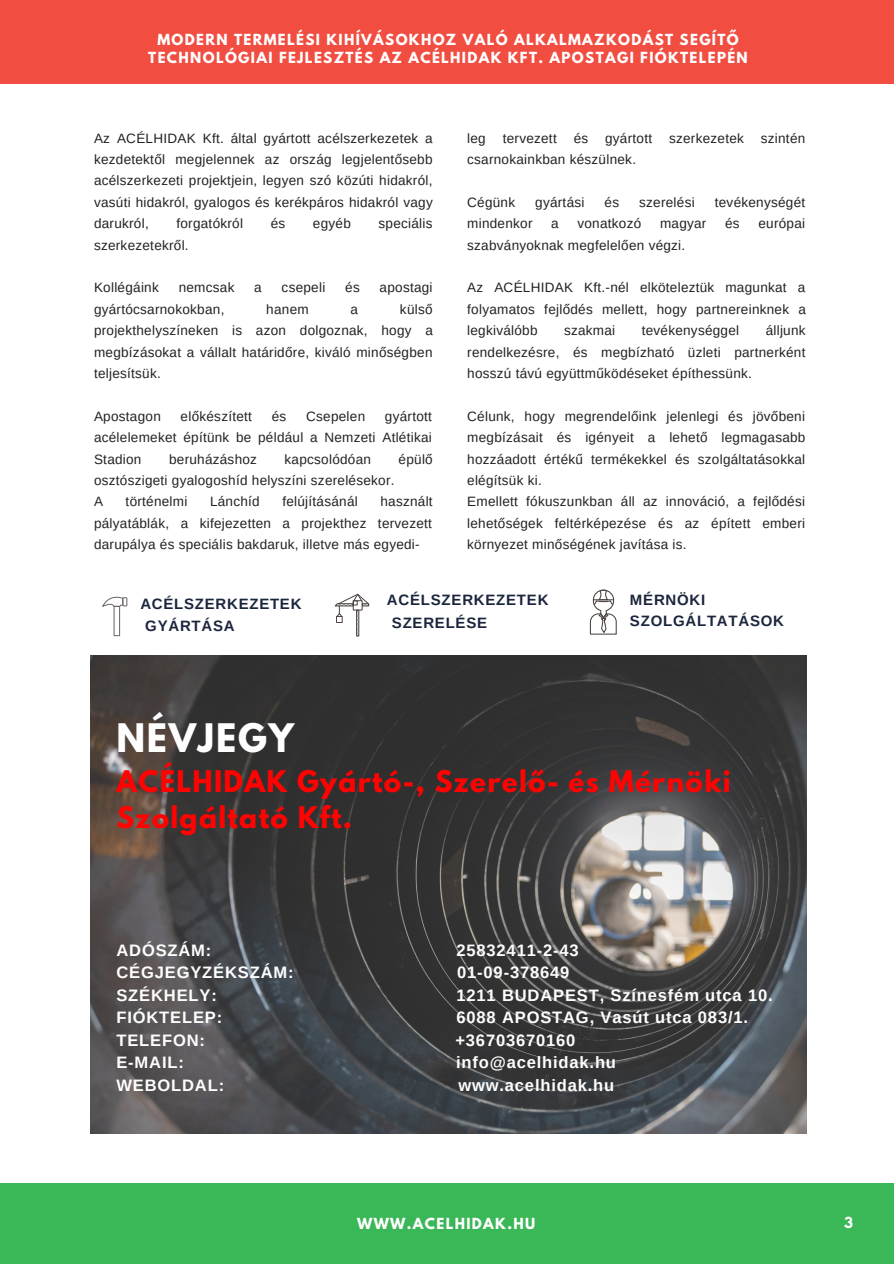
<style>
.page{position:relative;width:894px;height:1264px;background:#fff}
.page>*{position:absolute;margin:0;border:0;box-sizing:border-box;transform-origin:0 0}
.t1{font:700 34.8px "League Spartan";letter-spacing:.05em;color:#fefefe}
.t2{font:700 26.4px/36px "League Spartan";letter-spacing:.05em;color:#ff0302}
.t3{font:700 16.5px "Arimo";letter-spacing:.05em;color:#fefefe}
.t4{font:700 15px "Arimo";letter-spacing:.05em;color:#1b253c}
.t5{font:13.5px/21.5px "Arimo";letter-spacing:.02em;color:#222;text-align:justify}
.t6{font:700 13.5px/18px "League Spartan";letter-spacing:.1em;color:#fff;text-align:center}
.t7{font:700 13.5px "League Spartan";color:#fefefe}
</style>
<div class="page">
<div style="left:0;top:0;width:893px;height:83px;background:#f14d41"></div>
<div style="left:0;top:1183px;width:893px;height:80px;background:#3ab756"></div>
<img style="left:91px;top:655px;width:715px;height:477px">
<div style="left:122px;top:597px;width:5px;height:9px;border:1px solid #4b423f"></div>
<svg style="left:102px;top:596px;width:22px;height:11px"></svg>
<div style="left:114px;top:606px;width:6px;height:30px;border:1px solid #4b423f"></div>
<svg style="left:334px;top:593px;width:35px;height:43px"></svg>
<svg style="left:589px;top:589px;width:27px;height:45px"></svg>
<p class="t6" style="left:148px;top:32px;width:601px">MODERN TERMELÉSI KIHÍVÁSOKHOZ VALÓ ALKALMAZKODÁST SEGÍTŐ<br>TECHNOLÓGIAI FEJLESZTÉS AZ ACÉLHIDAK KFT. APOSTAGI FIÓKTELEPÉN</p>
<p class="t5" style="left:94px;top:127px;width:340px">Az ACÉLHIDAK Kft. által gyártott acélszerkezetek a kezdetektől megjelennek az ország legjelentősebb acélszerkezeti projektjein, legyen szó közúti hidakról, vasúti hidakról, gyalogos és kerékpáros hidakról vagy darukról,</p>
<p class="t5" style="left:176px;top:213px;width:68px">forgatókról</p>
<p class="t5" style="left:271px;top:213px;width:16px">és</p>
<p class="t5" style="left:313px;top:213px;width:39px">egyéb</p>
<p class="t5" style="left:378px;top:213px;width:55px">speciális</p>
<p class="t5" style="left:94px;top:234px;width:96px">szerkezetekről.</p>
<p class="t5" style="left:94px;top:277px;width:66px">Kollégáink</p>
<p class="t5" style="left:179px;top:277px;width:57px">nemcsak</p>
<p class="t5" style="left:254px;top:277px;width:9px">a</p>
<p class="t5" style="left:281px;top:277px;width:45px">csepeli</p>
<p class="t5" style="left:345px;top:277px;width:16px">és</p>
<p class="t5" style="left:379px;top:277px;width:54px">apostagi</p>
<p class="t5" style="left:94px;top:298px;width:132px">gyártócsarnokokban,</p>
<p class="t5" style="left:266px;top:298px;width:44px">hanem</p>
<p class="t5" style="left:350px;top:298px;width:9px">a</p>
<p class="t5" style="left:94px;top:298px;width:340px;text-indent:306px">külső projekthelyszíneken is azon dolgoznak, hogy a megbízásokat a vállalt határidőre, kiváló minőségben teljesítsük.</p>
<p class="t5" style="left:94px;top:405px;width:68px">Apostagon</p>
<p class="t5" style="left:181px;top:405px;width:73px">előkészített</p>
<p class="t5" style="left:272px;top:405px;width:16px">és</p>
<p class="t5" style="left:306px;top:405px;width:60px">Csepelen</p>
<p class="t5" style="left:94px;top:405px;width:339px;text-indent:291px">gyártott acélelemeket építünk be például a Nemzeti Atlétikai Stadion</p>
<p class="t5" style="left:169px;top:448px;width:89px">beruházáshoz</p>
<p class="t5" style="left:284px;top:448px;width:88px">kapcsolódóan</p>
<p class="t5" style="left:398px;top:448px;width:36px">épülő</p>
<p class="t5" style="left:94px;top:469px;width:302px">osztószigeti gyalogoshíd helyszíni szerelésekor.</p>
<p class="t5" style="left:94px;top:491px;width:10px">A</p>
<p class="t5" style="left:126px;top:491px;width:63px">történelmi</p>
<p class="t5" style="left:210px;top:491px;width:51px">Lánchíd</p>
<p class="t5" style="left:282px;top:491px;width:77px">felújításánál</p>
<p class="t5" style="left:94px;top:491px;width:340px;text-indent:286px">használt pályatáblák, a kifejezetten a projekthez tervezett darupálya és speciális bakdaruk, illetve más egyedi-</p>
<p class="t5" style="left:467px;top:127px;width:20px">leg</p>
<p class="t5" style="left:502px;top:127px;width:55px">tervezett</p>
<p class="t5" style="left:573px;top:127px;width:16px">és</p>
<p class="t5" style="left:605px;top:127px;width:48px">gyártott</p>
<p class="t5" style="left:669px;top:127px;width:76px">szerkezetek</p>
<p class="t5" style="left:760px;top:127px;width:46px">szintén</p>
<p class="t5" style="left:467px;top:148px;width:170px">csarnokainkban készülnek.</p>
<p class="t5" style="left:467px;top:191px;width:49px">Cégünk</p>
<p class="t5" style="left:535px;top:191px;width:51px">gyártási</p>
<p class="t5" style="left:604px;top:191px;width:16px">és</p>
<p class="t5" style="left:639px;top:191px;width:57px">szerelési</p>
<p class="t5" style="left:714px;top:191px;width:92px">tevékenységét</p>
<p class="t5" style="left:467px;top:213px;width:67px">mindenkor</p>
<p class="t5" style="left:551px;top:213px;width:9px">a</p>
<p class="t5" style="left:577px;top:213px;width:65px">vonatkozó</p>
<p class="t5" style="left:659px;top:213px;width:48px">magyar</p>
<p class="t5" style="left:725px;top:213px;width:16px">és</p>
<p class="t5" style="left:758px;top:213px;width:48px">európai</p>
<p class="t5" style="left:467px;top:234px;width:219px">szabványoknak megfelelően végzi.</p>
<p class="t5" style="left:467px;top:277px;width:340px">Az ACÉLHIDAK Kft.-nél elköteleztük magunkat a folyamatos fejlődés mellett, hogy partnereinknek a legkiválóbb</p>
<p class="t5" style="left:467px;top:320px;width:340px;text-indent:298px">álljunk rendelkezésre, és megbízható üzleti partnerként hosszú távú együttműködéseket építhessünk.</p>
<p class="t5" style="left:467px;top:405px;width:339px">Célunk, hogy megrendelőink jelenlegi és jövőbeni megbízásait és igényeit a lehető legmagasabb hozzáadott értékű termékekkel és szolgáltatásokkal elégítsük ki.</p>
<p class="t5" style="left:467px;top:491px;width:339px">Emellett fókuszunkban áll az innováció, a fejlődési lehetőségek feltérképezése és az épített emberi környezet minőségének javítása is.</p>
<p class="t5" style="left:564px;top:320px;width:53px">szakmai</p>
<p class="t5" style="left:641px;top:320px;width:99px">tevékenységgel</p>
<p class="t4" style="left:140px;top:595px;width:163px">ACÉLSZERKEZETEK</p>
<p class="t4" style="left:145px;top:617px;width:91px">GYÁRTÁSA</p>
<p class="t1" style="left:116px;top:721px;width:179px">NÉVJEGY</p>
<p class="t4" style="left:387px;top:591px;width:163px">ACÉLSZERKEZETEK</p>
<p class="t4" style="left:392px;top:614px;width:97px">SZERELÉSE</p>
<p class="t4" style="left:629px;top:591px;width:77px">MÉRNÖKI</p>
<p class="t4" style="left:629px;top:612px;width:155px">SZOLGÁLTATÁSOK</p>
<p class="t2" style="left:116px;top:767px;width:615px">ACÉLHIDAK Gyártó-, Szerelő- és Mérnöki<br>Szolgáltató Kft.</p>
<p class="t3" style="left:116px;top:940px;width:96px">ADÓSZÁM:</p>
<p class="t3" style="left:456px;top:940px;width:124px">25832411-2-43</p>
<p class="t3" style="left:116px;top:963px;width:178px">CÉGJEGYZÉKSZÁM:</p>
<p class="t3" style="left:457px;top:963px;width:114px">01-09-378649</p>
<p class="t3" style="left:116px;top:985px;width:102px">SZÉKHELY:</p>
<p class="t3" style="left:456px;top:985px;width:318px">1211 BUDAPEST, Színesfém utca 10.</p>
<p class="t3" style="left:116px;top:1008px;width:107px">FIÓKTELEP:</p>
<p class="t3" style="left:456px;top:1008px;width:293px">6088 APOSTAG, Vasút utca 083/1.</p>
<p class="t3" style="left:116px;top:1030px;width:90px">TELEFON:</p>
<p class="t3" style="left:455px;top:1030px;width:121px">+36703670160</p>
<p class="t3" style="left:116px;top:1053px;width:69px">E-MAIL:</p>
<p class="t3" style="left:456px;top:1053px;width:161px">info@acelhidak.hu</p>
<p class="t3" style="left:116px;top:1076px;width:109px">WEBOLDAL:</p>
<p class="t3" style="left:458px;top:1076px;width:157px">www.acelhidak.hu</p>
<p class="t6" style="left:357px;top:1215px;width:179px">WWW.ACELHIDAK.HU</p>
<p class="t7" style="left:843px;top:1215px;width:10px">3</p>
</div>
